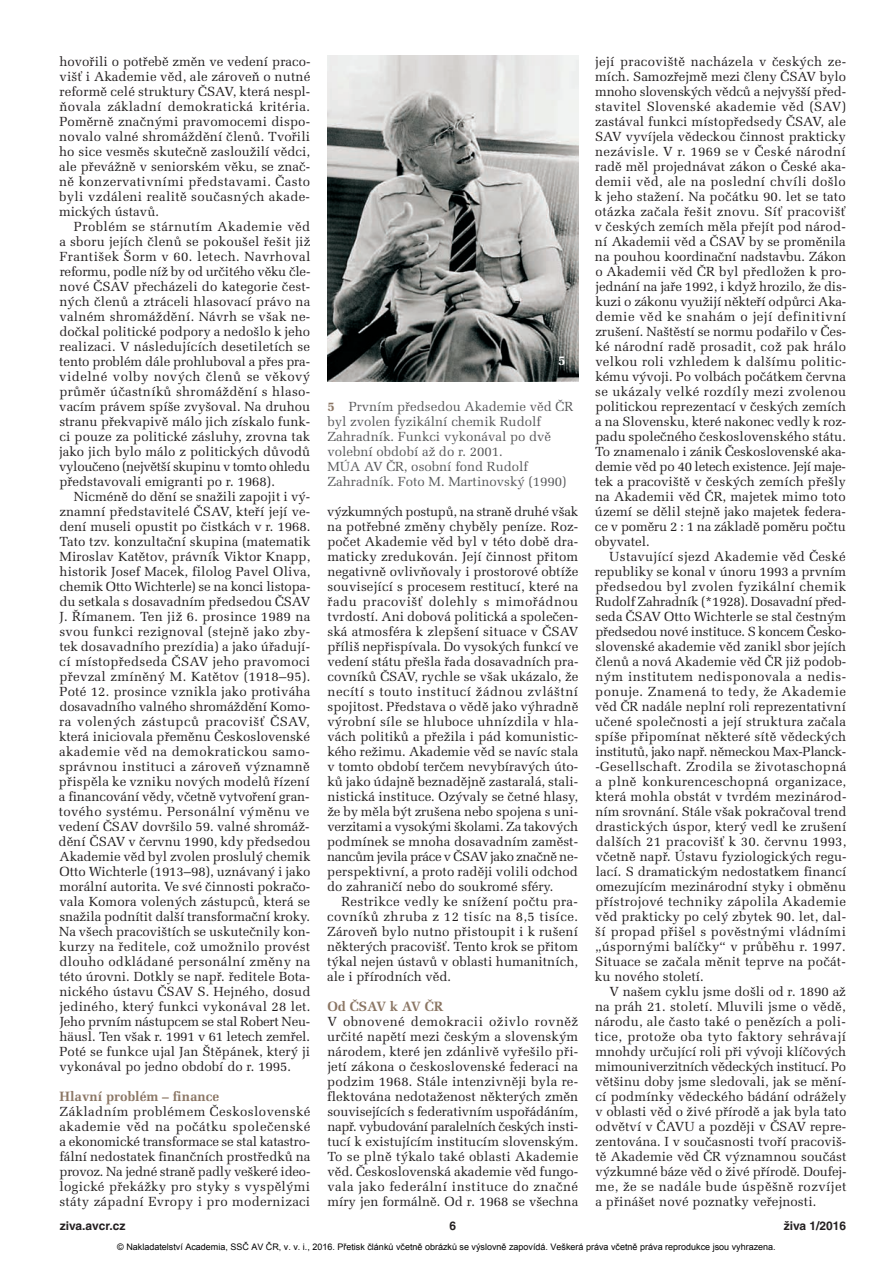
<style>
.page{position:relative;width:893px;height:1263px;background:#fff}
.page>*{position:absolute;margin:0;border:0;box-sizing:border-box;transform-origin:0 0}
.t1{font:700 13.5px "Melior CE";color:#8b7664}
.t2{font:700 13.5px "Melior CE";color:#fff}
.t3{font:13.2px/15px "Melior CE";color:#231f20;text-align:justify}
.t4{font:13.2px/15px "Melior CE";color:#57585a}
.t5{font:700 12px "Helvetica CE";color:#231f20}
.t6{font:9px "Arial";color:#000}
.s1{font-weight:700;color:#8b7664}
</style>
<div class="page">
<img style="left:327px;top:55px;width:251px;height:326px">
<p class="t3" style="left:59px;top:56px;width:253px">hovořili o potřebě změn ve vedení praco&shy;višť i Akademie věd, ale zároveň o nutné reformě celé struktury ČSAV, která nespl&shy;ňovala základní demokratická kri téria.<br>Poměrně značnými pravomocemi dispo&shy;novalo valné shromáždění členů. Tvořili ho sice vesměs skutečně zasloužilí vědci, ale převážně v seniorském věku, se znač&shy;ně konzervativními představami. Často byli vzdáleni realitě současných akade&shy;mických ústavů.</p>
<p class="t3" style="left:59px;top:221px;width:253px;text-indent:15px">Problém se stárnutím Akademie věd a sboru jejích členů se pokoušel řešit již František Šorm v 60. letech. Navrhoval reformu, podle níž by od určitého věku čle&shy;nové ČSAV přecházeli do kategorie čest&shy;ných členů a ztráceli hlasovací právo na valném shromáždění. Návrh se však ne - dočkal politické podpory a nedošlo k jeho realizaci. V následujících desetiletích se tento problém dále prohluboval a přes pra&shy;videlné volby nových členů se věkový průměr účastníků shromáždění s hlaso&shy;vacím právem spíše zvyšoval. Na druhou stranu překvapivě málo jich získalo funk&shy;ci pouze za politické zásluhy, zrovna tak jako jich bylo málo z politických důvodů vyloučeno (největší skupinu v tomto ohledu představovali emigranti po r. 1968).</p>
<p class="t3" style="left:59px;top:491px;width:253px;text-indent:15px">Nicméně do dění se snažili zapojit i vý - znamní představitelé ČSAV, kteří její ve - dení museli opustit po čistkách v r. 1968.<br>Tato tzv. konzultační skupina (matematik Miroslav Katětov, právník Viktor Knapp, historik Josef Macek, filolog Pavel Oliva, chemik Otto Wichterle) se na konci listopa - du setkala s dosavadním předsedou ČSAV J. Římanem. Ten již 6. prosince 1989 na svou funkci rezignoval (stejně jako zby&shy;tek dosavadního prezídia) a jako úřadují - cí místopředseda ČSAV jeho pravomoci převzal zmíněný M. Katětov (1918–95).<br>Poté 12. prosince vznikla jako protiváha dosavadního valného shromáždění Komo&shy;ra volených zástupců pracovišť ČSAV, která iniciovala přeměnu Československé akademie věd na demokratickou samo - správnou instituci a zároveň významně přispěla ke vzniku nových modelů řízení a financování vědy, včetně vytvoření gran&shy;tového systému. Personální výměnu ve vedení ČSAV dovršilo 59. valné shromáž&shy;dění ČSAV v červnu 1990, kdy předsedou Akademie věd byl zvolen proslulý chemik Otto Wichterle (1913–98), uznávaný i jako morální autorita. Ve své činnosti pokračo - vala Komora volených zástupců, která se snažila podnítit další transformační kroky.<br>Na všech pracovištích se uskutečnily kon&shy;kurzy na ředitele, což umožnilo provést dlouho odkládané personální změny na této úrovni. Dotkly se např. ředitele Bota&shy;nického ústavu ČSAV S. Hejného, dosud jediného, který funkci vykonával 28 let.<br>Jeho prvním nástupcem se stal Robert Neu&shy;häusl. Ten však r. 1991 v 61 letech zemřel.<br>Poté se funkce ujal Jan Štěpánek, který ji vykonával po jedno období do r. 1995.</p>
<p class="t1" style="left:60px;top:1092px;width:161px">Hlavní problém – finance</p>
<p class="t3" style="left:59px;top:1106px;width:253px">Základním problémem Československé akademie věd na počátku společenské a ekonomické transformace se stal katastro&shy;fální nedostatek finančních prostředků na provoz. Na jedné straně padly veškeré ideo - logické překážky pro styky s vyspělými státy západní Evropy i pro modernizaci</p>
<p class="t2" style="left:558px;top:356px;width:9px">5</p>
<p class="t4" style="left:327px;top:401px;width:247px"><span class="s1">5</span> Prvním předsedou Akademie věd ČR byl zvolen fyzikální chemik Rudolf Zahradník. Funkci vykonával po dvě volební období až do r. 2001.<br>MÚA AV ČR, osobní fond Rudolf Zahradník. Foto M. Martinovský (1990)</p>
<p class="t3" style="left:327px;top:506px;width:253px">výzkumných postupů, na straně druhé však na potřebné změny chyběly peníze. Roz&shy;počet Akademie věd byl v této době dra&shy;maticky zredukován. Její činnost přitom negativně ovlivňovaly i prostorové obtíže související s procesem restitucí, které na řadu pracovišť dolehly s mimořádnou tvrdostí. Ani dobová politická a společen&shy;ská atmosféra k zlepšení situace v ČSAV příliš nepřispívala. Do vysokých funkcí ve vedení státu přešla řada dosavadních pra&shy;covníků ČSAV, rychle se však ukázalo, že necítí s touto institucí žádnou zvláštní spojitost. Představa o vědě jako výhradně výrobní síle se hluboce uhnízdila v hla&shy;vách politiků a přežila i pád komunistic&shy;kého režimu. Akademie věd se navíc stala v tomto období terčem nevybíravých úto&shy;ků jako údajně beznadějně zastaralá, stali - nistická instituce. Ozývaly se četné hlasy, že by měla být zrušena nebo spojena s uni&shy;verzitami a vysokými školami. Za takových podmínek se mnoha dosavadním zaměst&shy;nancům jevila práce v ČSAV jako značně ne - perspektivní, a proto raději volili odchod do zahraničí nebo do soukromé sféry.</p>
<p class="t3" style="left:327px;top:896px;width:253px;text-indent:14px">Restrikce vedly ke snížení počtu pra&shy;covníků zhruba z 12 tisíc na 8,5 tisíce.<br>Zároveň bylo nutno přistoupit i k rušení některých pracovišť. Tento krok se přitom týkal nejen ústavů v oblasti humanitních, ale i přírodních věd.</p>
<p class="t1" style="left:327px;top:1002px;width:118px">Od ČSAV k AV ČR</p>
<p class="t3" style="left:327px;top:1016px;width:253px">V obnovené demokracii oživlo rovněž určité napětí mezi českým a slovenským národem, které jen zdánlivě vyřešilo při&shy;jetí zákona o československé federaci na podzim 1968. Stále intenzivněji byla re - flektována nedotaženost některých změn souvisejících s federativním uspořádáním, např. vybudování paralelních českých insti&shy;tucí k existujícím institucím slovenským.<br>To se plně týkalo také oblasti Akademie věd. Československá akademie věd fungo&shy;vala jako federální instituce do značné míry jen formálně. Od r. 1968 se všechna</p>
<p class="t3" style="left:595px;top:56px;width:253px">její pracoviště nacházela v českých ze - mích. Samozřejmě mezi členy ČSAV bylo mnoho slovenských vědců a nejvyšší před&shy;stavitel Slovenské akademie věd (SAV) zastával funkci místopředsedy ČSAV, ale SAV vyvíjela vědeckou činnost prakticky nezávisle. V r. 1969 se v České národní radě měl projednávat zákon o České aka&shy;demii věd, ale na poslední chvíli došlo k jeho stažení. Na počátku 90. let se tato otázka začala řešit znovu. Síť pracovišť v českých zemích měla přejít pod národ&shy;ní Akademii věd a ČSAV by se proměnila na pouhou koordinační nadstavbu. Zákon o Akademii věd ČR byl předložen k pro&shy;jednání na jaře 1992, i když hrozilo, že dis&shy;kuzi o zákonu využijí někteří odpůrci Aka&shy;demie věd ke snahám o její definitivní zrušení. Naštěstí se normu podařilo v Čes&shy;ké národní radě prosadit, což pak hrálo velkou roli vzhledem k dalšímu politic&shy;kému vývoji. Po volbách počátkem června se ukázaly velké rozdíly mezi zvolenou politickou reprezentací v českých zemích a na Slovensku, které nakonec vedly k roz&shy;padu společného československého státu.<br>To znamenalo i zánik Československé aka&shy;demie věd po 40 letech existence. Její maje&shy;tek a pracoviště v českých zemích přešly na Akademii věd ČR, majetek mimo toto území se dělil stejně jako majetek federa&shy;ce v poměru 2 : 1 na základě poměru počtu obyvatel.</p>
<p class="t3" style="left:595px;top:551px;width:253px;text-indent:14px">Ustavující sjezd Akademie věd České republiky se konal v únoru 1993 a prvním předsedou byl zvolen fyzikální chemik Rudolf Zahradník (*1928). Dosavadní před&shy;seda ČSAV Otto Wichterle se stal čestným předsedou nové instituce. S koncem Česko - slovenské akademie věd zanikl sbor jejích členů a nová Akademie věd ČR již podob&shy;ným institutem nedisponovala a nedis - ponuje. Znamená to tedy, že Akademie věd ČR nadále neplní roli reprezentativní učené společnosti a její struktura začala spíše připomínat některé sítě vědeckých institutů, jako např. německou Max-Planck--Gesellschaft. Zrodila se životaschopná a plně konkurenceschopná organizace, která mohla obstát v tvrdém mezinárod&shy;ním srovnání. Stále však pokračoval trend drastických úspor, který vedl ke zrušení dalších 21 pracovišť k 30. červnu 1993, včetně např. Ústavu fyziologických regu&shy;lací. S dramatickým nedostatkem financí omezujícím mezinárodní styky i obměnu přístrojové techniky zápolila Akademie věd prakticky po celý zbytek 90. let, dal&shy;ší propad přišel s pověstnými vládními „úspornými balíčky“ v průběhu r. 1997.<br>Situace se začala měnit teprve na počát&shy;ku nového století.</p>
<p class="t3" style="left:595px;top:986px;width:253px;text-indent:15px">V našem cyklu jsme došli od r. 1890 až na práh 21. století. Mluvili jsme o vědě, národu, ale často také o penězích a poli - tice, protože oba tyto faktory sehrávají mnohdy určující roli při vývoji klíčových mimouniverzitních vědeckých institucí. Po většinu doby jsme sledovali, jak se mění&shy;cí podmínky vědeckého bádání odrážely v oblasti věd o živé přírodě a jak byla tato odvětví v ČAVU a později v ČSAV repre&shy;zentována. I v současnosti tvoří pracoviš&shy;tě Akademie věd ČR významnou součást výzkumné báze věd o živé přírodě. Doufej&shy;me, že se nadále bude úspěšně rozvíjet a přinášet nové poznatky veřejnosti.</p>
<p class="t5" style="left:60px;top:1221px;width:67px">ziva.avcr.cz</p>
<p class="t5" style="left:450px;top:1221px;width:8px">6</p>
<p class="t5" style="left:784px;top:1221px;width:64px">živa 1/2016</p>
<p class="t6" style="left:117px;top:1241px;width:660px">© Nakladatelství Academia, SSČ AV ČR, v. v. i., 2016. Přetisk článků včetně obrázků se výslovně zapovídá. Veškerá práva včetně práva reprodukce jsou vyhrazena.</p>
</div>
